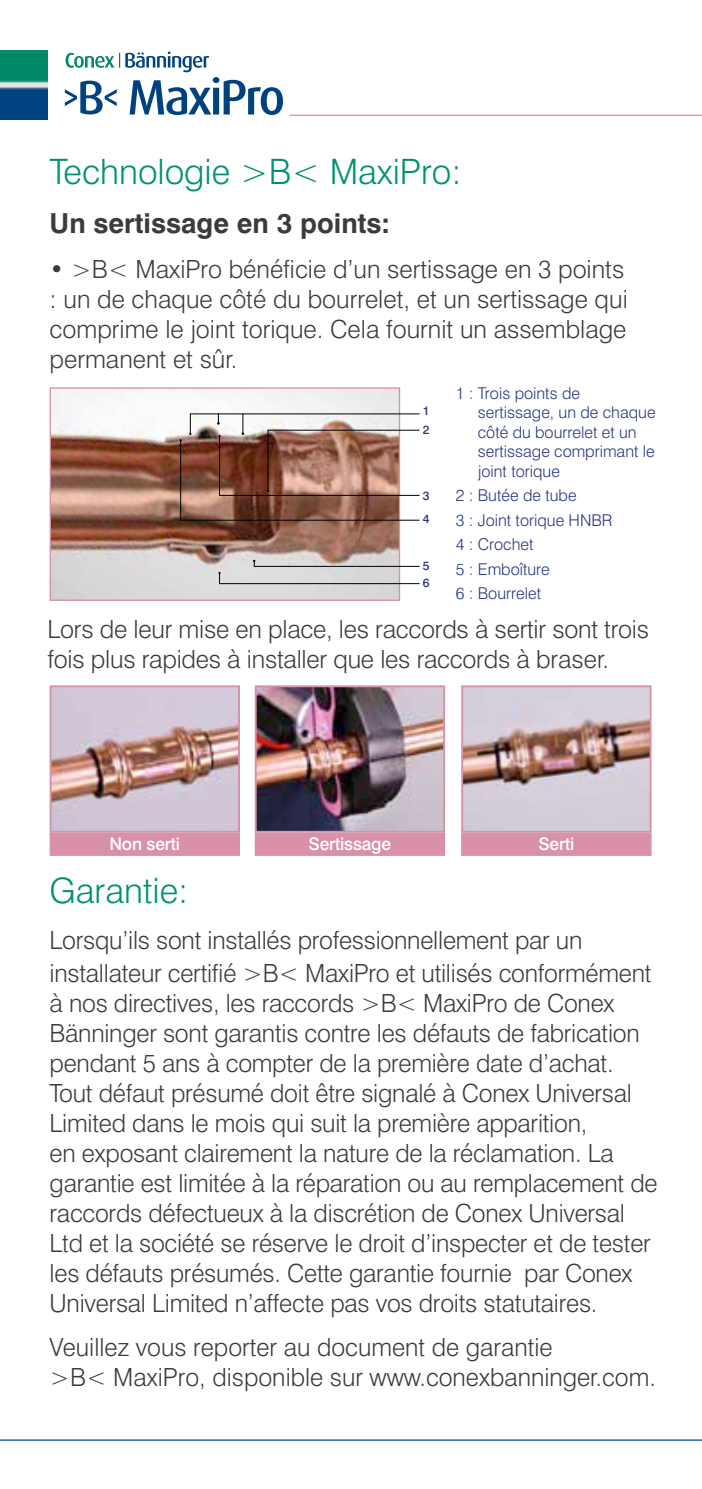
<style>
.page{position:relative;width:702px;height:1489px;background:#fff}
.page>*{position:absolute;margin:0;border:0;box-sizing:border-box;transform-origin:0 0}
.t1{font:300 35px "Swiss 721 BT";color:#009172}
.t2{font:700 27.5px "Swiss 721 BT";color:#3b3b3b}
.t3{font:300 25px/30px "Swiss 721 BT";letter-spacing:-.01em;color:#3b3b3b}
.t4{font:500 17.25px "Swiss 721 BT";letter-spacing:-.01em;color:#fff}
.t5{font:300 16.25px/19.5px "Swiss 721 BT";color:#273482}
.t6{font:500 12px "Swiss 721 BT";color:#273482}
</style>
<div class="page">
<img style="left:0;top:51px;width:47px;height:68px">
<svg style="left:65px;top:52px;width:218px;height:63px"></svg>
<hr style="left:289px;top:115px;width:413px;height:1px;background:#d891a8">
<img style="left:52px;top:389px;width:346px;height:210px">
<div style="left:50px;top:387px;width:350px;height:214px;border:1px solid #d891a8"></div>
<div style="left:461px;top:832px;width:190px;height:23px;background:#d891a8;border:1px solid #d891a8"></div>
<div style="left:50px;top:832px;width:190px;height:23px;background:#d891a8;border:1px solid #d891a8"></div>
<div style="left:255px;top:832px;width:190px;height:23px;background:#d891a8;border:1px solid #d891a8"></div>
<svg style="left:218px;top:560px;width:202px;height:24px;background:#cdcccc"></svg>
<img style="left:179px;top:413px;width:241px;height:108px">
<img style="left:464px;top:688px;width:184px;height:141px">
<div style="left:461px;top:685px;width:190px;height:147px;border:2px solid #d891a8"></div>
<img style="left:53px;top:688px;width:184px;height:141px">
<div style="left:50px;top:685px;width:190px;height:147px;border:2px solid #d891a8"></div>
<img style="left:258px;top:688px;width:184px;height:141px">
<div style="left:255px;top:685px;width:190px;height:147px;border:2px solid #d891a8"></div>
<hr style="left:0;top:1439px;width:702px;height:1px;background:#004784">
<h1 class="t1" style="left:50px;top:150px;width:413px">Technologie &gt;B&lt; MaxiPro:</h1>
<p class="t2" style="left:50px;top:207px;width:342px">Un sertissage en 3 points:</p>
<p class="t3" style="left:50px;top:253px;width:579px">• &gt;B&lt; MaxiPro bénéficie d’un sertissage en 3 points : un de chaque côté du bourrelet, et un sertissage qui comprime le joint torique. Cela fournit un assemblage permanent et sûr.</p>
<p class="t5" style="left:478px;top:383px;width:179px;text-indent:-22px">1 : Trois points de sertissage, un de chaque côté du bourrelet et un sertissage comprimant le joint torique</p>
<p class="t5" style="left:456px;top:483px;width:158px;line-height:24.5px">2 : Butée de tube<br>3 : Joint torique HNBR<br>4 : Crochet<br>5 : Emboîture<br>6 : Bourrelet</p>
<p class="t6" style="left:423px;top:404px;width:8px">1</p>
<p class="t6" style="left:423px;top:422px;width:8px">2</p>
<p class="t6" style="left:423px;top:488px;width:8px">3</p>
<p class="t6" style="left:423px;top:511px;width:8px">4</p>
<p class="t6" style="left:423px;top:558px;width:8px">5</p>
<p class="t6" style="left:423px;top:575px;width:8px">6</p>
<p class="t3" style="left:47px;top:613px;width:603px">Lors de leur mise en place, les raccords à sertir sont trois fois plus rapides à installer que les raccords à braser.</p>
<p class="t4" style="left:109px;top:833px;width:72px">Non serti</p>
<p class="t4" style="left:538px;top:833px;width:37px">Serti</p>
<p class="t4" style="left:308px;top:833px;width:84px">Sertissage</p>
<h1 class="t1" style="left:50px;top:868px;width:140px">Garantie:</h1>
<p class="t3" style="left:50px;top:924px;width:603px;line-height:32.5px">Lorsqu’ils sont installés professionnellement par un installateur certifié &gt;B&lt; MaxiPro et utilisés conformément</p>
<p class="t3" style="left:50px;top:987px;width:609px">à nos directives, les raccords &gt;B&lt; MaxiPro de Conex Bänninger sont garantis contre les défauts de fabrication pendant 5 ans à compter de la première date d’achat.<br>Tout défaut présumé doit être signalé à Conex Universal Limited dans le mois qui suit la première apparition,<br>en exposant clairement la nature de la réclamation. La garantie est limitée à la réparation ou au remplacement de raccords défectueux à la discrétion de Conex Universal Ltd et la société se réserve le droit d’inspecter et de tester les défauts présumés. Cette garantie fournie par Conex Universal Limited n’affecte pas vos droits statutaires.</p>
<p class="t3" style="left:50px;top:1331px;width:608px">Veuillez vous reporter au document de garantie<br>&gt;B&lt; MaxiPro, disponible sur www.conexbanninger.com.</p>
</div>
